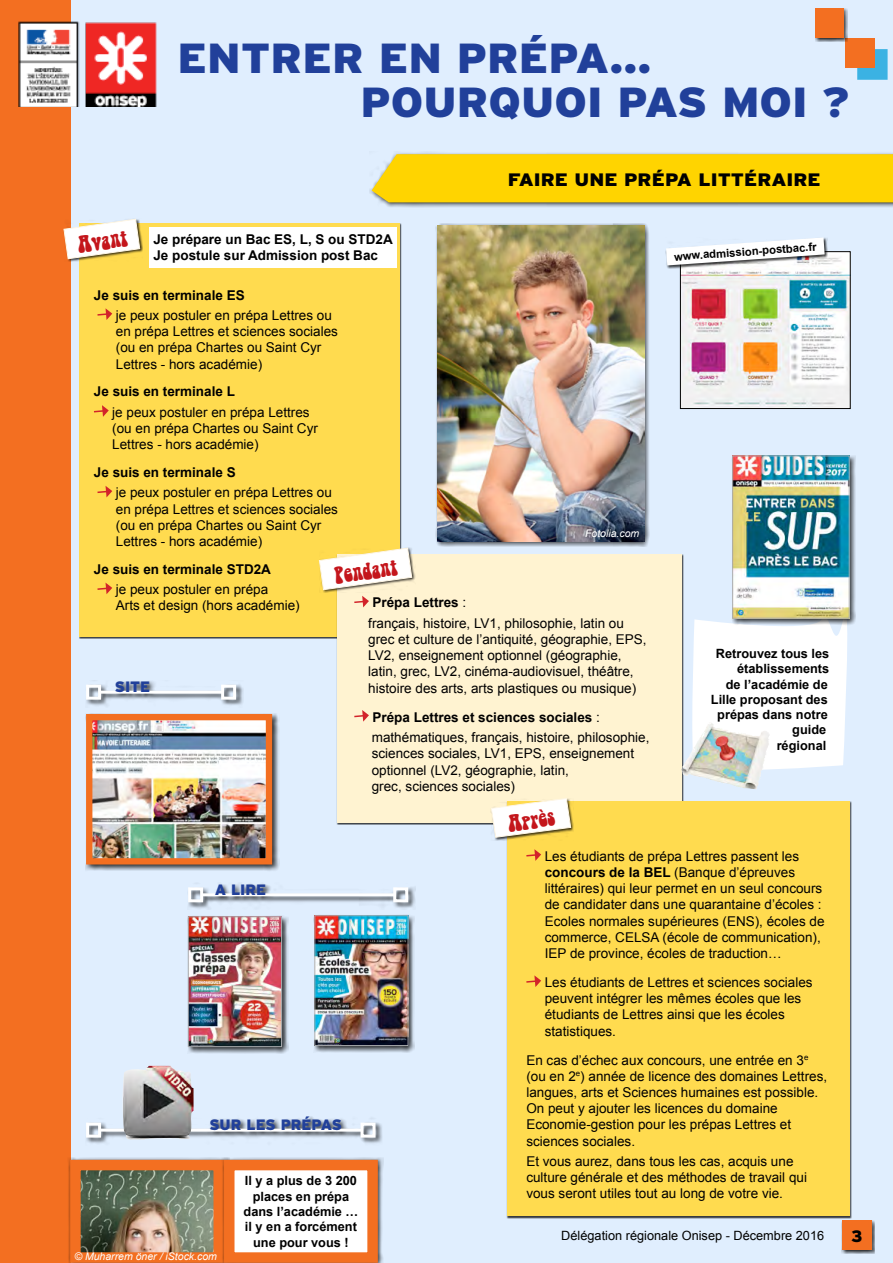
<style>
.page{position:relative;width:893px;height:1263px;background:#fff}
.page>*{position:absolute;margin:0;border:0;box-sizing:border-box;transform-origin:0 0}
.t1{font:900 42px/44.1px "Interstate";color:#21409a;scale:1.06 1}
.t2{font:22.5px "Balloon";color:#c4161c}
.t3{font:22.35px "Balloon";color:#c4161c}
.t4{font:900 18px "Interstate";color:#000;scale:1.1 1}
.t5{font:900 16.5px "Interstate";color:#000}
.t6{font:900 15px "Interstate";color:#21409a}
.t7{font:13.5px/16.2px "Arial";color:#000}
.t8{font:700 13.5px/16.2px "Arial";color:#000}
.t9{font:700 12.75px/15.3px "Arial";color:#000;text-align:center}
.t10{font:12.75px "Arial";color:#000}
.t11{font:700 11.25px "Arial";color:#000}
.t12{font:italic 10.5px "Arial";color:#fff}
.s1{font-weight:700}
</style>
<div class="page">
<div style="left:70px;top:0;width:823px;height:1263px;background:#e0eefe"></div>
<div style="left:0;top:0;width:70px;height:1263px;background:#f36f21"></div>
<div style="left:841px;top:1220px;width:34px;height:34px;background:#000;opacity:.75"></div>
<div style="left:842px;top:1220px;width:30px;height:30px;background:#f36f21"></div>
<div style="left:857px;top:49px;width:31px;height:31px;background:#3bb2e3"></div>
<div style="left:845px;top:38px;width:30px;height:30px;background:#f36f21"></div>
<div style="left:815px;top:8px;width:32px;height:34px;background:#000;opacity:.75"></div>
<div style="left:815px;top:9px;width:29px;height:29px;background:#f36f21"></div>
<div style="left:68px;top:1157px;width:162px;height:106px;background:#000;opacity:.75"></div>
<img style="left:81px;top:1171px;width:132px;height:81px">
<div style="left:70px;top:1160px;width:154px;height:103px;border:10px solid #f36f21"></div>
<div style="left:222px;top:1157px;width:162px;height:106px;background:#000;opacity:.75"></div>
<div style="left:229px;top:1165px;width:144px;height:92px;background:#fff"></div>
<div style="left:224px;top:1160px;width:154px;height:103px;border:10px solid #f36f21"></div>
<div style="left:79px;top:223px;width:321px;height:414px;background:#ffdb4f"></div>
<svg style="left:97px;top:308px;width:15px;height:12px"></svg>
<svg style="left:94px;top:405px;width:15px;height:12px"></svg>
<svg style="left:97px;top:486px;width:15px;height:11px"></svg>
<svg style="left:97px;top:583px;width:15px;height:11px"></svg>
<div style="left:63px;top:219px;width:80px;height:43px;background:#000;opacity:.75"></div>
<svg style="left:64px;top:219px;width:76px;height:40px"></svg>
<div style="left:149px;top:227px;width:248px;height:41px;background:#fff"></div>
<div style="left:337px;top:554px;width:344px;height:269px;background:#fff3d1"></div>
<svg style="left:354px;top:596px;width:15px;height:11px"></svg>
<svg style="left:354px;top:710px;width:15px;height:12px"></svg>
<div style="left:319px;top:547px;width:96px;height:46px;background:#000;opacity:.75"></div>
<svg style="left:319px;top:548px;width:93px;height:42px"></svg>
<div style="left:507px;top:802px;width:342px;height:414px;background:#ffdb4f"></div>
<div style="left:491px;top:798px;width:83px;height:43px;background:#000;opacity:.75"></div>
<svg style="left:491px;top:798px;width:80px;height:40px"></svg>
<svg style="left:526px;top:849px;width:15px;height:12px"></svg>
<svg style="left:526px;top:975px;width:15px;height:12px"></svg>
<div style="left:369px;top:152px;width:524px;height:56px;background:#000;opacity:.75"></div>
<div style="left:372px;top:154px;width:521px;height:48px;background:#ffd400"></div>
<div style="left:187px;top:883px;width:228px;height:27px;background:#000;opacity:.75"></div>
<hr style="left:202px;top:893px;width:193px;height:3px;background:#fff">
<div style="left:188px;top:887px;width:15px;height:15px;border:3px solid #fff"></div>
<div style="left:393px;top:887px;width:15px;height:15px;border:3px solid #fff"></div>
<div style="left:187px;top:916px;width:102px;height:138px;background:#000;opacity:.75"></div>
<img style="left:190px;top:919px;width:90px;height:126px">
<div style="left:188px;top:917px;width:94px;height:130px;border:1px solid #a7a9ac"></div>
<div style="left:85px;top:1115px;width:297px;height:30px;background:#000;opacity:.75"></div>
<hr style="left:100px;top:1128px;width:262px;height:3px;background:#fff">
<div style="left:86px;top:1122px;width:15px;height:15px;border:3px solid #fff"></div>
<div style="left:361px;top:1122px;width:15px;height:15px;border:3px solid #fff"></div>
<img style="left:122px;top:1066px;width:72px;height:74px">
<img style="left:682px;top:253px;width:166px;height:154px">
<div style="left:680px;top:251px;width:170px;height:158px;border:1px solid #000"></div>
<div style="left:666px;top:237px;width:162px;height:32px;background:#000;opacity:.75"></div>
<svg style="left:666px;top:237px;width:159px;height:28px"></svg>
<svg style="left:692px;top:619px;width:155px;height:157px;background:#fafbfc"></svg>
<div style="left:85px;top:680px;width:158px;height:27px;background:#000;opacity:.75"></div>
<hr style="left:100px;top:691px;width:123px;height:3px;background:#fff">
<div style="left:86px;top:685px;width:15px;height:15px;border:3px solid #fff"></div>
<div style="left:221px;top:685px;width:15px;height:15px;border:3px solid #fff"></div>
<div style="left:85px;top:713px;width:194px;height:158px;background:#000;opacity:.75"></div>
<img style="left:93px;top:721px;width:172px;height:136px">
<div style="left:86px;top:714px;width:186px;height:150px;border:6px solid #f36f21"></div>
<div style="left:314px;top:915px;width:101px;height:138px;background:#000;opacity:.75"></div>
<img style="left:317px;top:917px;width:89px;height:127px">
<div style="left:315px;top:915px;width:93px;height:131px;border:1px solid #a7a9ac"></div>
<div style="left:436px;top:223px;width:214px;height:323px;background:#000;opacity:.75"></div>
<img style="left:438px;top:226px;width:206px;height:315px">
<img style="left:681px;top:722px;width:59px;height:66px">
<div style="left:732px;top:455px;width:124px;height:170px;background:#000;opacity:.75"></div>
<img style="left:734px;top:458px;width:113px;height:158px">
<div style="left:732px;top:456px;width:117px;height:162px;border:1px solid #a7a9ac"></div>
<img style="left:19px;top:21px;width:138px;height:85px">
<h1 class="t1" style="left:361px;top:36px;width:462px;text-indent:-183px">ENTRER EN PRÉPA...<br>POURQUOI PAS MOI ?</h1>
<h2 class="t2" style="left:75px;top:232px;width:52px;rotate:-8deg">Avant</h2>
<p class="t8" style="left:153px;top:232px;width:241px">Je prépare un Bac ES, L, S ou STD2A<br>Je postule sur Admission post Bac</p>
<h3 class="t4" style="left:508px;top:168px;width:12px">FAIRE</h3>
<h3 class="t4" style="left:575px;top:168px;width:14px">UNE</h3>
<h3 class="t4" style="left:624px;top:168px;width:180px">PRÉPA LITTÉRAIRE</h3>
<p class="t11" style="left:674px;top:249px;width:144px;rotate:-4deg">www.admission-postbac.fr</p>
<p class="t8" style="left:94px;top:287px;width:152px">Je suis en terminale ES</p>
<p class="t7" style="left:116px;top:307px;width:224px">je peux postuler en prépa Lettres ou en prépa Lettres et sciences sociales (ou en prépa Chartes ou Saint Cyr<br>Lettres - hors académie)</p>
<p class="t8" style="left:94px;top:384px;width:143px">Je suis en terminale L</p>
<p class="t7" style="left:112px;top:404px;width:207px">je peux postuler en prépa Lettres (ou en prépa Chartes ou Saint Cyr<br>Lettres - hors académie)</p>
<p class="t8" style="left:94px;top:465px;width:143px">Je suis en terminale S</p>
<p class="t7" style="left:116px;top:485px;width:224px">je peux postuler en prépa Lettres ou en prépa Lettres et sciences sociales (ou en prépa Chartes ou Saint Cyr<br>Lettres - hors académie)</p>
<p class="t8" style="left:94px;top:561px;width:179px">Je suis en terminale STD2A</p>
<p class="t7" style="left:116px;top:581px;width:185px">je peux postuler en prépa<br>Arts et design (hors académie)</p>
<p class="t12" style="left:585px;top:526px;width:56px">Fotolia.com</p>
<h3 class="t3" style="left:333px;top:563px;width:64px;rotate:-8deg">Pendant</h3>
<p class="t7" style="left:368px;top:593px;width:257px;line-height:20.4px;text-indent:4px"><span class="s1">Prépa Lettres</span> :<br>français, histoire, LV1, philosophie, latin ou</p>
<p class="t7" style="left:368px;top:631px;width:280px">grec et culture de l’antiquité, géographie, EPS, LV2, enseignement optionnel (géographie, latin, grec, LV2, cinéma-audiovisuel, théâtre, histoire des arts, arts plastiques ou musique)</p>
<p class="t7" style="left:372px;top:707px;width:279px;line-height:20.4px"><span class="s1">Prépa Lettres et sciences sociales</span> : mathématiques, français, histoire, philosophie,</p>
<p class="t7" style="left:372px;top:746px;width:264px">sciences sociales, LV1, EPS, enseignement optionnel (LV2, géographie, latin,<br>grec, sciences sociales)</p>
<p class="t6" style="left:115px;top:678px;width:37px">SITE</p>
<p class="t9" style="left:711px;top:646px;width:120px;text-align:right">Retrouvez tous les établissements<br>de l’académie de<br>Lille proposant des prépas dans notre guide<br>régional</p>
<p class="t6" style="left:215px;top:880px;width:53px">A LIRE</p>
<p class="t6" style="left:209px;top:1116px;width:134px">SUR LES PRÉPAS</p>
<p class="t12" style="left:74px;top:1249px;width:144px">© Muharrem öner / iStock.com</p>
<p class="t9" style="left:244px;top:1174px;width:116px">Il y a plus de 3 200 places en prépa dans l’académie … il y en a forcément une pour vous !</p>
<h2 class="t2" style="left:506px;top:811px;width:49px;rotate:-8deg">Après</h2>
<p class="t7" style="left:545px;top:848px;width:281px">Les étudiants de prépa Lettres passent les <span class="s1">concours de la BEL</span> (Banque d’épreuves littéraires) qui leur permet en un seul concours de candidater dans une quarantaine d’écoles :<br>Ecoles normales supérieures (ENS), écoles de commerce, CELSA (école de communication), IEP de province, écoles de traduction…</p>
<p class="t7" style="left:545px;top:974px;width:269px">Les étudiants de Lettres et sciences sociales peuvent intégrer les mêmes écoles que les étudiants de Lettres ainsi que les écoles statistiques.</p>
<p class="t7" style="left:526px;top:1052px;width:302px">En cas d’échec aux concours, une entrée en 3<sup>e </sup>(ou en 2<sup>e</sup>) année de licence des domaines Lettres, langues, arts et Sciences humaines est possible.<br>On peut y ajouter les licences du domaine Economie-gestion pour les prépas Lettres et sciences sociales.</p>
<p class="t7" style="left:526px;top:1153px;width:282px">Et vous aurez, dans tous les cas, acquis une culture générale et des méthodes de travail qui vous seront utiles tout au long de votre vie.</p>
<p class="t10" style="left:561px;top:1227px;width:264px">Délégation régionale Onisep - Décembre 2016</p>
<p class="t5" style="left:851px;top:1226px;width:13px">3</p>
</div>
